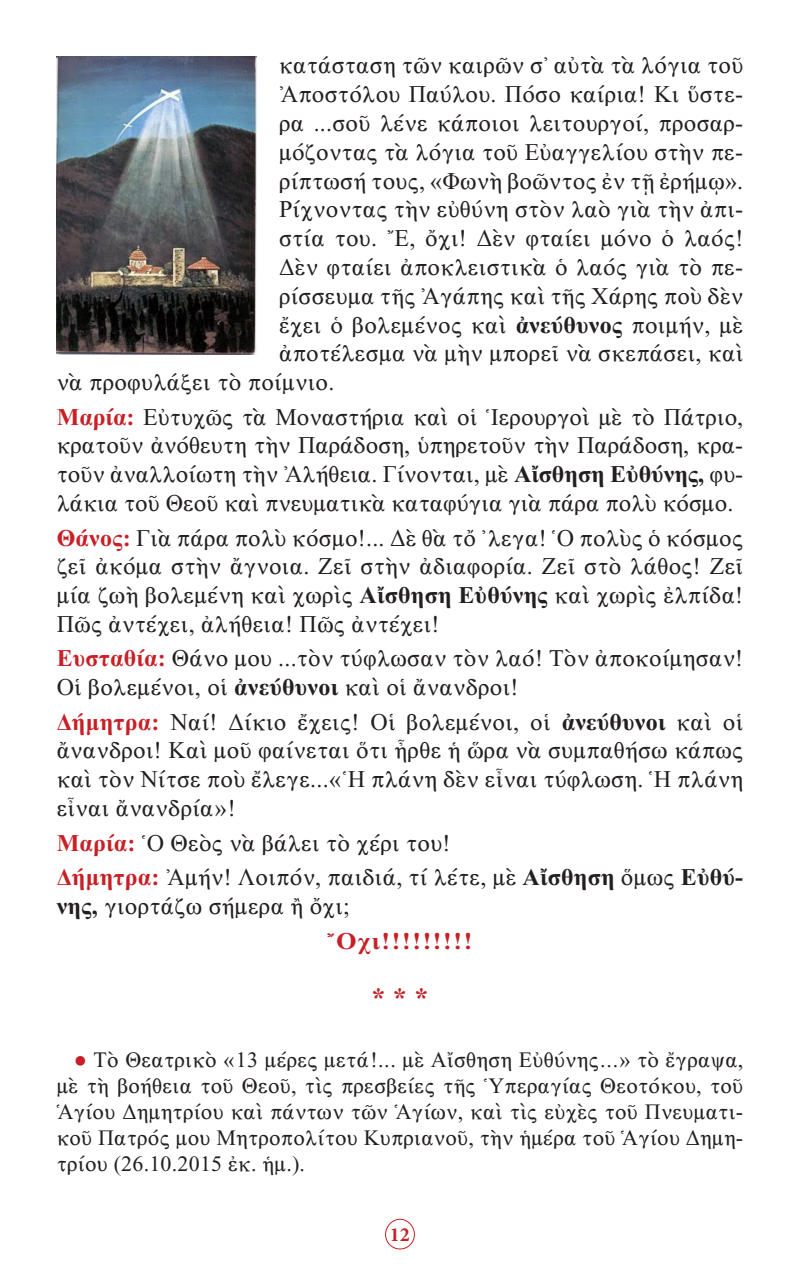
<style>
.page{position:relative;width:800px;height:1270px;background:#fff}
.page>*{position:absolute;margin:0;border:0;box-sizing:border-box;transform-origin:0 0}
.Asteriskoi{font:28px "CTOS New Times Bold Test 1";color:#c72026}
.t1{font:24px/28.8px "CTOS New Times Roman Test 1";letter-spacing:.01em;color:#231f20;text-align:justify}
.t2{font:24px "CTOS New Times Bold Test 1";color:#c72026;scale:1.09 1}
.t3{font:22px/26px "CTOS New Times Roman Test 1";letter-spacing:.01em;color:#231f20;text-align:justify}
.t4{font:700 20px "Minion Pro";color:#c72026}
.s1{font-family:"CTOS New Times Bold Test 1"}
.s2{font-family:"CTOS New Times Bold Test 1";color:#c72026}
.s3{font-family:"Palatino Linotype";color:#c62026}
</style>
<div class="page">
<div style="left:385px;top:1219px;width:30px;height:30px;border:1px solid #c72026;border-radius:50%"></div>
<img style="left:57px;top:57px;width:199px;height:298px">
<p class="t1" style="left:279px;top:51px;width:466px">κατάσταση τῶν καιρῶν σ᾿ αὐτὰ τὰ λόγια τοῦ</p>
<p class="t1" style="left:279px;top:80px;width:466px">Ἀποστόλου Παύλου. Πόσο καίρια! Κι ὕστε-</p>
<p class="t1" style="left:279px;top:109px;width:466px">ρα ...σοῦ λένε κάποιοι λειτουργοί, προσαρ-</p>
<p class="t1" style="left:279px;top:137px;width:466px">μόζοντας τὰ λόγια τοῦ Εὐαγγελίου στὴν πε-</p>
<p class="t1" style="left:279px;top:166px;width:466px">ρίπτωσή τους, «Φωνὴ βοῶντος ἐν τῇ ἐρήμῳ».</p>
<p class="t1" style="left:279px;top:195px;width:466px">Ρίχνοντας τὴν εὐθύνη στὸν λαὸ γιὰ τὴν ἀπι-</p>
<p class="t1" style="left:279px;top:224px;width:466px">στία του. Ἔ, ὄχι! Δὲν φταίει μόνο ὁ λαός!</p>
<p class="t1" style="left:279px;top:253px;width:466px">Δὲν φταίει ἀποκλειστικὰ ὁ λαός γιὰ τὸ πε-</p>
<p class="t1" style="left:279px;top:281px;width:466px">ρίσσευμα τῆς Ἀγάπης καὶ τῆς Χάρης ποὺ δὲν</p>
<p class="t1" style="left:279px;top:310px;width:466px">ἔχει ὁ βολεμένος καὶ <span class="s1">ἀνεύθυνος</span> ποιμήν, μὲ</p>
<p class="t1" style="left:279px;top:339px;width:466px">ἀποτέλεσμα νὰ μὴν μπορεῖ νὰ σκεπάσει, καὶ</p>
<p class="t1" style="left:57px;top:368px;width:279px">νὰ προφυλάξει τὸ ποίμνιο.</p>
<p class="t1" style="left:57px;top:402px;width:688px"><span class="s2">Μαρία:</span> Εὐτυχῶς τὰ Μοναστήρια καὶ οἱ Ἱερουργοὶ μὲ τὸ Πάτριο, κρατοῦν ἀνόθευτη τὴν Παράδοση, ὑπηρετοῦν τὴν Παράδοση, κρα&shy;τοῦν ἀναλλοίωτη τὴν Ἀλήθεια. Γίνονται, μὲ <span class="s1">Αἴσθηση Εὐθύνης,</span> φυ&shy;λάκια τοῦ Θεοῦ καὶ πνευματικὰ καταφύγια γιὰ πάρα πολὺ κόσμο.</p>
<p class="t1" style="left:57px;top:523px;width:688px"><span class="s2">Θάνος:</span> Γιὰ πάρα πολὺ κόσμο!... Δὲ θὰ τὄ ᾿λεγα! Ὁ πολὺς ὁ κόσμος ζεῖ ἀκόμα στὴν ἄγνοια. Ζεῖ στὴν ἀδιαφορία. Ζεῖ στὸ λάθος! Ζεῖ μία ζωὴ βολεμένη καὶ χωρὶς <span class="s1">Αἴσθηση Εὐθύνης</span> καὶ χωρὶς ἐλπίδα!<br>Πῶς ἀντέχει, ἀλήθεια! Πῶς ἀντέχει!</p>
<p class="t1" style="left:57px;top:644px;width:688px"><span class="s2">Ευσταθία:</span> Θάνο μου ...τὸν τύφλωσαν τὸν λαό! Τὸν ἀποκοίμησαν!<br>Οἱ βολεμένοι, οἱ <span class="s1">ἀνεύθυνοι</span> καὶ οἱ ἄνανδροι!</p>
<p class="t1" style="left:57px;top:707px;width:688px"><span class="s2">Δήμητρα:</span> Ναί! Δίκιο ἔχεις! Οἱ βολεμένοι, οἱ <span class="s1">ἀνεύθυνοι</span> καὶ οἱ ἄνανδροι! Καὶ μοῦ φαίνεται ὅτι ἦρθε ἡ ὥρα νὰ συμπαθήσω κάπως καὶ τὸν Νίτσε ποὺ ἔλεγε...«Ἡ πλάνη δὲν εἶναι τύφλωση. Ἡ πλάνη εἶναι ἄνανδρία»!</p>
<p class="t1" style="left:57px;top:828px;width:395px"><span class="s2">Μαρία:</span> Ὁ Θεὸς νὰ βάλει τὸ χέρι του!</p>
<p class="t1" style="left:57px;top:863px;width:688px"><span class="s2">Δήμητρα:</span> Ἀμήν! Λοιπόν, παιδιά, τί λέτε, μὲ <span class="s1">Αἴσθηση</span> ὅμως <span class="s1">Εὐθύ&shy;νης,</span> γιορτάζω σήμερα ἢ ὄχι;</p>
<p class="t2" style="left:327px;top:928px;width:135px">Ὄχι!!!!!!!!!</p>
<p class="Asteriskoi" style="left:371px;top:982px;width:59px">* * *</p>
<p class="t3" style="left:57px;top:1046px;width:688px;text-indent:17px"><span class="s3">●</span> Τὸ Θεατρικὸ «13 μέρες μετά!... μὲ Αἴσθηση Εὐθύνης...» τὸ ἔγραψα, μὲ τὴ βοήθεια τοῦ Θεοῦ, τὶς πρεσβείες τῆς Ὑπεραγίας Θεοτόκου, τοῦ Ἁγίου Δημητρίου καὶ πάντων τῶν Ἁγίων, καὶ τὶς εὐχὲς τοῦ Πνευματι&shy;κοῦ Πατρός μου Μητροπολίτου Κυπριανοῦ, τὴν ἡμέρα τοῦ Ἁγίου Δημη&shy;τρίου (26.10.2015 ἐκ. ἡμ.).</p>
<p class="t4" style="left:390px;top:1220px;width:21px">12</p>
</div>
